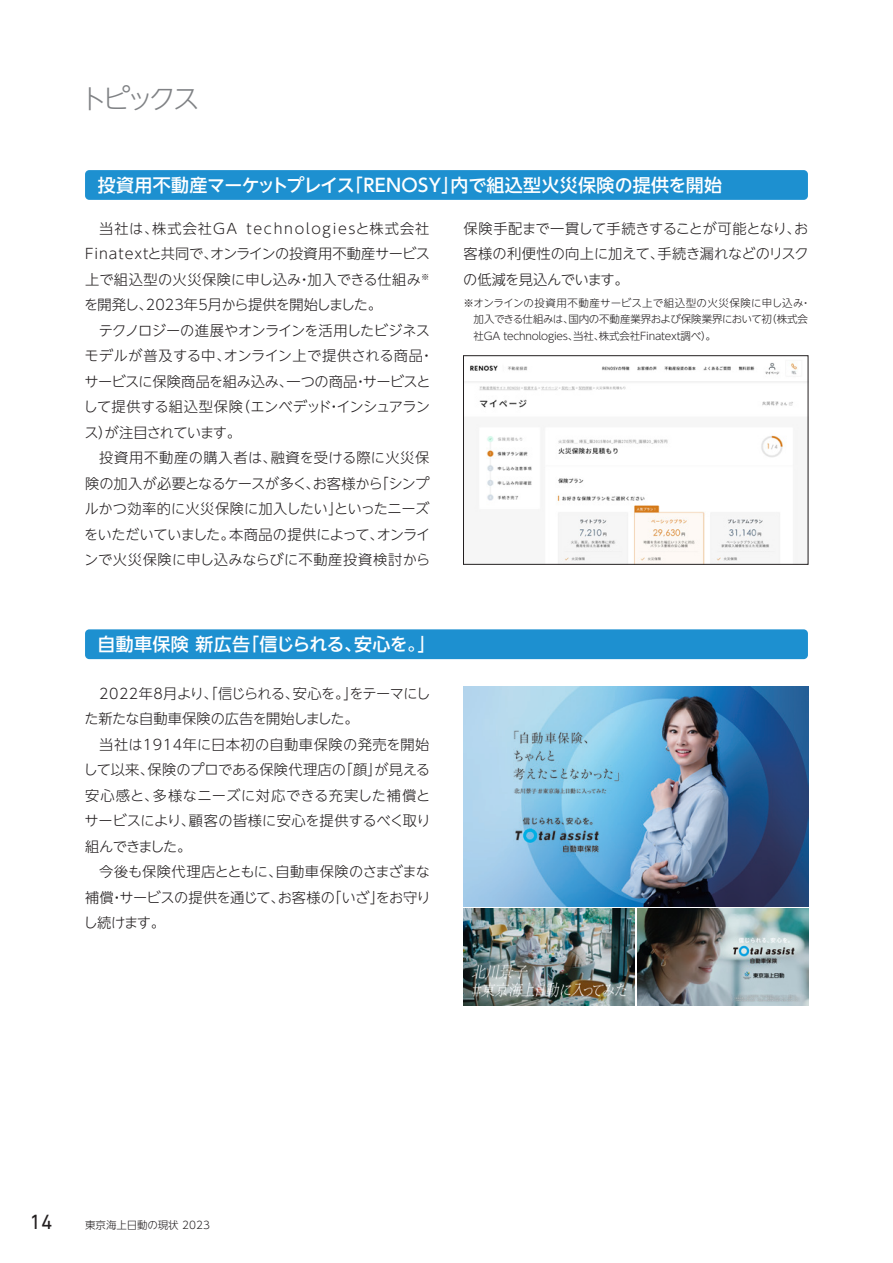
<style>
.page{position:relative;width:893px;height:1263px;background:#fff}
.page>*{position:absolute;margin:0;border:0;box-sizing:border-box;transform-origin:0 0}
.t1{font:300 27px "UD Shin Go NT Pro";letter-spacing:-.14em;color:#808285}
.t2{font:21px "DIN Next LT Pro";color:#231f20}
.t3{font:500 18px "UD Shin Go NT Pro";letter-spacing:.02em;color:#fff}
.t4{font:300 14.25px/25.5px "UD Shin Go NT Pro";letter-spacing:-.02em;color:#231f20;text-align:justify}
.t5{font:300 10.5px/16.5px "UD Shin Go NT Pro";letter-spacing:-.02em;color:#231f20}
.t6{font:300 10.5px "UD Shin Go NT Pro";color:#231f20}
</style>
<div class="page">
<hr style="left:892px;top:0;width:1px;height:1263px;background:#c6e8f9">
<div style="left:85px;top:170px;width:723px;height:30px;background:#1d90d0;border-radius:4px"></div>
<div style="left:85px;top:629px;width:723px;height:30px;background:#1d90d0;border-radius:4px"></div>
<img style="left:465px;top:363px;width:341px;height:199px">
<div style="left:463px;top:355px;width:345px;height:209px;border:1px solid #231f20"></div>
<img style="left:463px;top:686px;width:345px;height:220px">
<img style="left:463px;top:909px;width:171px;height:96px">
<img style="left:637px;top:909px;width:171px;height:96px">
<h1 class="t1" style="left:80px;top:77px;width:121px">トピックス</h1>
<p class="t3" style="left:98px;top:170px;width:626px">投資用不動産マーケットプレイス「RENOSY」内で組込型火災保険の提供を開始</p>
<p class="t4" style="left:84px;top:215px;width:348px;text-indent:15px">当社は、株式会社GA technologiesと株式会社Finatextと共同で、オンラインの投資用不動産サービス上で組込型の火災保険に申し込み・加入できる仕組み<sup>※</sup>を開発し、2023年5月から提供を開始しました。</p>
<p class="t4" style="left:84px;top:317px;width:352px;text-align:left;text-indent:15px">テクノロジーの進展やオンラインを活用したビジネスモデルが普及する中、オンライン上で提供される商品・サービスに保険商品を組み込み、一つの商品・サービスとして提供する組込型保険（エンベデッド・インシュアランス）が注目されています。</p>
<p class="t4" style="left:84px;top:444px;width:348px;text-indent:15px">投資用不動産の購入者は、融資を受ける際に火災保険の加入が必要となるケースが多く、お客様から「シンプルかつ効率的に火災保険に加入したい」といったニーズをいただいていました。本商品の提供によって、オンラインで火災保険に申し込みならびに不動産投資検討から</p>
<p class="t3" style="left:98px;top:630px;width:340px">自動車保険新広告「信じられる、安心を。」</p>
<p class="t4" style="left:85px;top:680px;width:347px;text-indent:15px">2022年8月より、「信じられる、安心を。」をテーマにした新たな自動車保険の広告を開始しました。</p>
<p class="t4" style="left:84px;top:731px;width:349px;text-indent:16px">当社は1914年に日本初の自動車保険の発売を開始して以来、保険のプロである保険代理店の「顔」が見える安心感と、多様なニーズに対応できる充実した補償とサービスにより、顧客の皆様に安心を提供するべく取り組んできました。</p>
<p class="t4" style="left:84px;top:858px;width:349px;text-indent:16px">今後も保険代理店とともに、自動車保険のさまざまな補償・サービスの提供を通じて、お客様の「いざ」をお守りし続けます。</p>
<p class="t4" style="left:463px;top:215px;width:347px">保険手配まで一貫して手続きすることが可能となり、お客様の利便性の向上に加えて、手続き漏れなどのリスクの低減を見込んでいます。</p>
<p class="t5" style="left:474px;top:294px;width:339px;text-indent:-10px">※オンラインの投資用不動産サービス上で組込型の火災保険に申し込み・加入できる仕組みは、国内の不動産業界および保険業界において初（株式会社GA technologies、当社、株式会社Finatext調べ）。</p>
<h2 class="t2" style="left:30px;top:1209px;width:24px">14</h2>
<p class="t6" style="left:85px;top:1216px;width:126px">東京海上日動の現状 2023</p>
</div>
